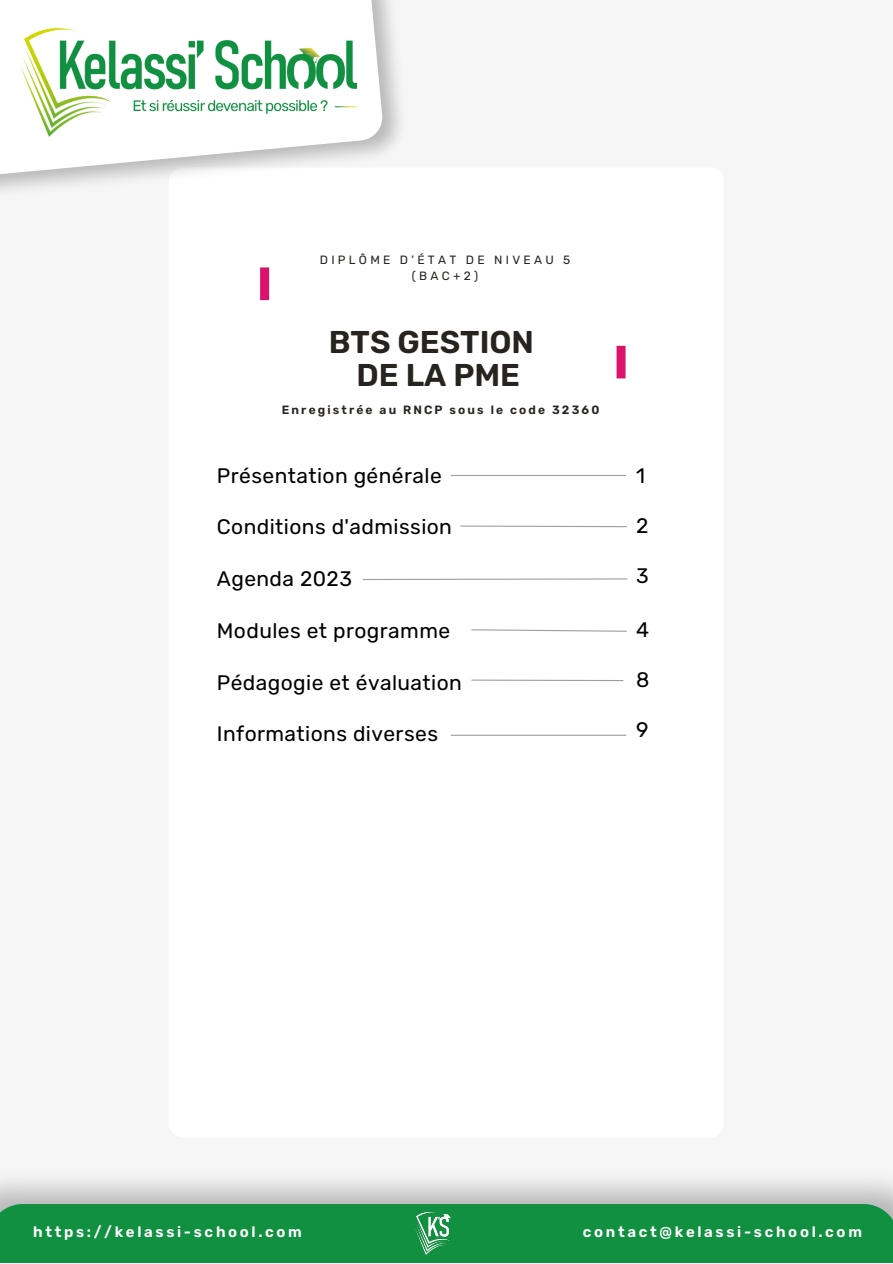
<style>
.page{position:relative;width:893px;height:1264px;background:#fff}
.page>*{position:absolute;margin:0;border:0;box-sizing:border-box;transform-origin:0 0}
.t1{font:600 31.5px "Rubik";color:#27231f}
.t2{font:21px "Rubik";letter-spacing:.02em;color:#000}
.t3{font:600 15px "Rubik";letter-spacing:.18em;color:#fff}
.t4{font:600 12px "Rubik";letter-spacing:.18em;color:#27231f}
.t5{font:12px/16px "Rubik";letter-spacing:.275em;color:#27231f;text-align:center}
</style>
<div class="page">
<div style="left:0;top:0;width:892px;height:1262px;background:#f6f6f6"></div>
<div style="left:169px;top:167px;width:554px;height:970px;background:#fff;border-radius:14px"></div>
<hr style="left:451px;top:475px;width:175px;height:1px;background:#9f9f9f">
<div style="left:0;top:1203px;width:892px;height:59px;background:#109040"></div>
<img style="left:406px;top:1206px;width:54px;height:51px">
<div style="left:260px;top:267px;width:9px;height:33px;background:#dc136c"></div>
<div style="left:616px;top:346px;width:9px;height:32px;background:#dc136c"></div>
<svg style="left:0;top:0;width:384px;height:195px;fill:#fff"></svg>
<img style="left:5px;top:6px;width:367px;height:140px">
<svg style="left:460px;top:525px;width:167px;height:3px"></svg>
<svg style="left:362px;top:578px;width:266px;height:2px"></svg>
<svg style="left:471px;top:629px;width:156px;height:3px"></svg>
<hr style="left:451px;top:734px;width:175px;height:1px;background:#9f9f9f">
<svg style="left:471px;top:679px;width:153px;height:2px"></svg>
<p class="t5" style="left:320px;top:251px;width:252px">DIPLÔME D'ÉTAT DE NIVEAU 5 (BAC+2)</p>
<p class="t1" style="left:328px;top:324px;width:207px">BTS GESTION</p>
<p class="t1" style="left:356px;top:356px;width:165px">DE LA PME</p>
<p class="t4" style="left:282px;top:403px;width:319px">Enregistrée au RNCP sous le code 32360</p>
<p class="t2" style="left:217px;top:463px;width:226px">Présentation générale</p>
<p class="t2" style="left:217px;top:514px;width:236px">Conditions d'admission</p>
<p class="t2" style="left:217px;top:566px;width:136px">Agenda 2023</p>
<p class="t2" style="left:217px;top:618px;width:235px">Modules et programme</p>
<p class="t2" style="left:217px;top:670px;width:246px">Pédagogie et évaluation</p>
<p class="t2" style="left:217px;top:721px;width:222px">Informations diverses</p>
<p class="t2" style="left:636px;top:463px;width:10px">1</p>
<p class="t2" style="left:636px;top:513px;width:14px">2</p>
<p class="t2" style="left:636px;top:563px;width:14px">3</p>
<p class="t2" style="left:636px;top:617px;width:15px">4</p>
<p class="t2" style="left:636px;top:667px;width:15px">8</p>
<p class="t2" style="left:636px;top:717px;width:14px">9</p>
<p class="t3" style="left:33px;top:1223px;width:270px">https://kelassi-school.com</p>
<p class="t3" style="left:583px;top:1223px;width:280px">contact@kelassi-school.com</p>
</div>
